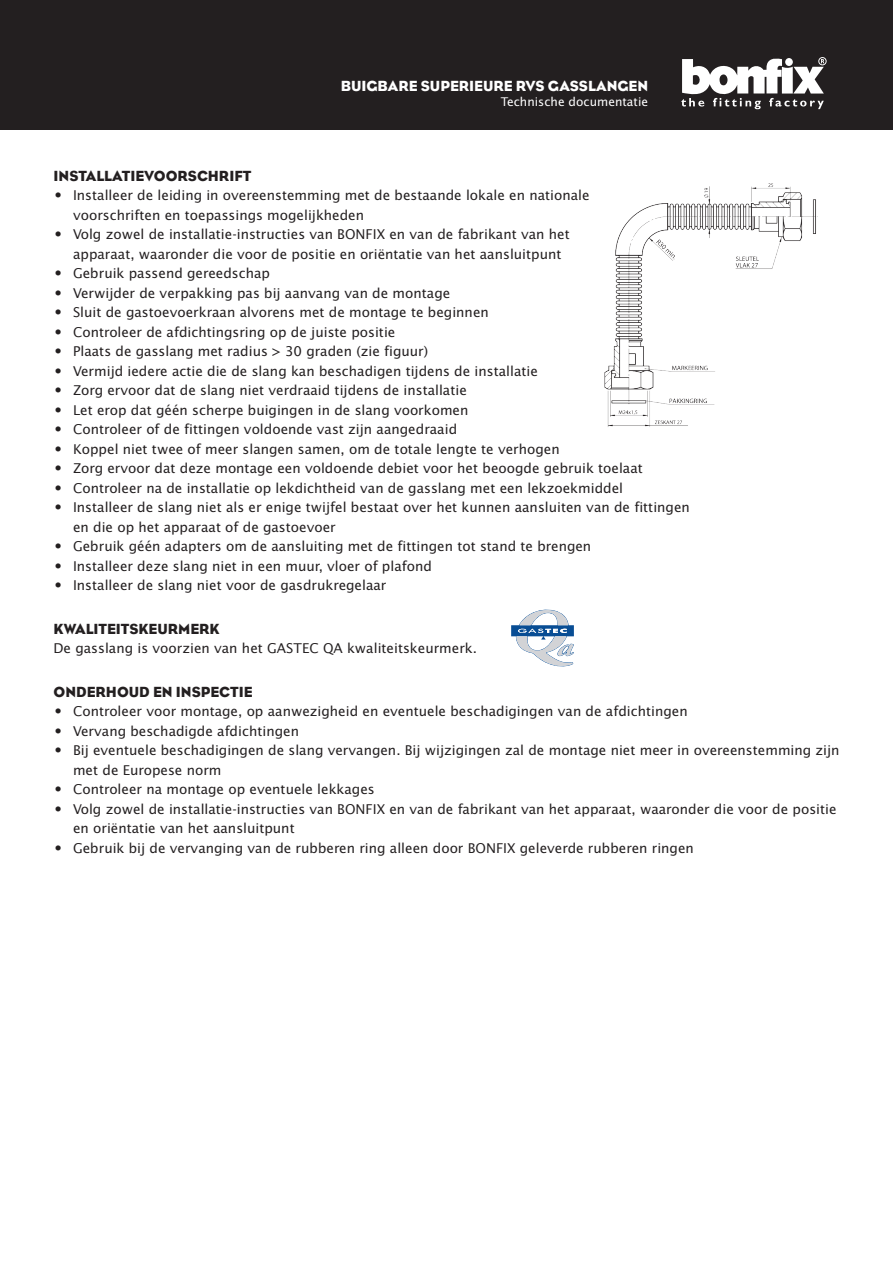
<style>
.page{position:relative;width:893px;height:1263px;background:#fff}
.page>*{position:absolute;margin:0;border:0;box-sizing:border-box;transform-origin:0 0}
.t1{font:15px "Eagle";color:#231f20}
.t2{font:15px "Eagle";color:#fff}
.t3{font:13.5px/19.5px "Lucida Sans Std";color:#231f20}
.t4{font:12px "Lucida Sans Std";color:#fff}
.s1{font-family:"Trebuchet MS";font-size:18px}
</style>
<div class="page">
<div style="left:0;top:0;width:893px;height:130px;background:#231f20"></div>
<svg style="left:681px;top:57px;width:146px;height:52px"></svg>
<img style="left:604px;top:183px;width:214px;height:244px">
<svg style="left:511px;top:609px;width:63px;height:58px"></svg>
<p class="t2" style="left:341px;top:78px;width:309px">BUIGBARE SUPERIEURE RVS GASSLANGEN</p>
<p class="t4" style="left:501px;top:95px;width:149px">Technische documentatie</p>
<p class="t1" style="left:54px;top:167px;width:199px">INSTALLATIEVOORSCHRIFT</p>
<p class="t3" style="left:73px;top:186px;width:518px;text-indent:-20px"><span class="s1">•</span> Installeer de leiding in overeenstemming met de bestaande lokale en nationale voorschriften en toepassings mogelijkheden</p>
<p class="t3" style="left:73px;top:225px;width:498px;text-indent:-20px"><span class="s1">•</span> Volg zowel de installatie-instructies van BONFIX en van de fabrikant van het apparaat, waaronder die voor de positie en oriëntatie van het aansluitpunt</p>
<p class="t3" style="left:54px;top:264px;width:218px"><span class="s1">•</span> Gebruik passend gereedschap</p>
<p class="t3" style="left:54px;top:284px;width:398px"><span class="s1">•</span> Verwijder de verpakking pas bij aanvang van de montage</p>
<p class="t3" style="left:54px;top:303px;width:437px"><span class="s1">•</span> Sluit de gastoevoerkraan alvorens met de montage te beginnen</p>
<p class="t3" style="left:54px;top:323px;width:343px"><span class="s1">•</span> Controleer de afdichtingsring op de juiste positie</p>
<p class="t3" style="left:54px;top:342px;width:376px"><span class="s1">•</span> Plaats de gasslang met radius &gt; 30 graden (zie figuur)</p>
<p class="t3" style="left:54px;top:362px;width:486px"><span class="s1">•</span> Vermijd iedere actie die de slang kan beschadigen tijdens de installatie</p>
<p class="t3" style="left:54px;top:381px;width:415px"><span class="s1">•</span> Zorg ervoor dat de slang niet verdraaid tijdens de installatie</p>
<p class="t3" style="left:54px;top:401px;width:416px"><span class="s1">•</span> Let erop dat géén scherpe buigingen in de slang voorkomen</p>
<p class="t3" style="left:54px;top:420px;width:405px"><span class="s1">•</span> Controleer of de fittingen voldoende vast zijn aangedraaid</p>
<p class="t3" style="left:54px;top:440px;width:508px"><span class="s1">•</span> Koppel niet twee of meer slangen samen, om de totale lengte te verhogen</p>
<p class="t3" style="left:54px;top:459px;width:591px"><span class="s1">•</span> Zorg ervoor dat deze montage een voldoende debiet voor het beoogde gebruik toelaat</p>
<p class="t3" style="left:54px;top:479px;width:571px"><span class="s1">•</span> Controleer na de installatie op lekdichtheid van de gasslang met een lekzoekmiddel</p>
<p class="t3" style="left:73px;top:498px;width:618px;text-indent:-20px"><span class="s1">•</span> Installeer de slang niet als er enige twijfel bestaat over het kunnen aansluiten van de fittingen en die op het apparaat of de gastoevoer</p>
<p class="t3" style="left:54px;top:537px;width:539px"><span class="s1">•</span> Gebruik géén adapters om de aansluiting met de fittingen tot stand te brengen</p>
<p class="t3" style="left:54px;top:557px;width:380px"><span class="s1">•</span> Installeer deze slang niet in een muur, vloer of plafond</p>
<p class="t3" style="left:54px;top:576px;width:334px"><span class="s1">•</span> Installeer de slang niet voor de gasdrukregelaar</p>
<p class="t1" style="left:54px;top:620px;width:168px">KWALITEITSKEURMERK</p>
<p class="t3" style="left:54px;top:639px;width:425px">De gasslang is voorzien van het GASTEC QA kwaliteitskeurmerk.</p>
<p class="t1" style="left:54px;top:683px;width:200px">ONDERHOUD EN INSPECTIE</p>
<p class="t3" style="left:54px;top:702px;width:636px"><span class="s1">•</span> Controleer voor montage, op aanwezigheid en eventuele beschadigingen van de afdichtingen</p>
<p class="t3" style="left:54px;top:722px;width:247px"><span class="s1">•</span> Vervang beschadigde afdichtingen</p>
<p class="t3" style="left:73px;top:741px;width:768px;text-indent:-20px"><span class="s1">•</span> Bij eventuele beschadigingen de slang vervangen. Bij wijzigingen zal de montage niet meer in overeenstemming zijn met de Europese norm</p>
<p class="t3" style="left:54px;top:780px;width:323px"><span class="s1">•</span> Controleer na montage op eventuele lekkages</p>
<p class="t3" style="left:73px;top:800px;width:765px;text-indent:-20px"><span class="s1">•</span> Volg zowel de installatie-instructies van BONFIX en van de fabrikant van het apparaat, waaronder die voor de positie en oriëntatie van het aansluitpunt</p>
<p class="t3" style="left:54px;top:839px;width:642px"><span class="s1">•</span> Gebruik bij de vervanging van de rubberen ring alleen door BONFIX geleverde rubberen ringen</p>
</div>
